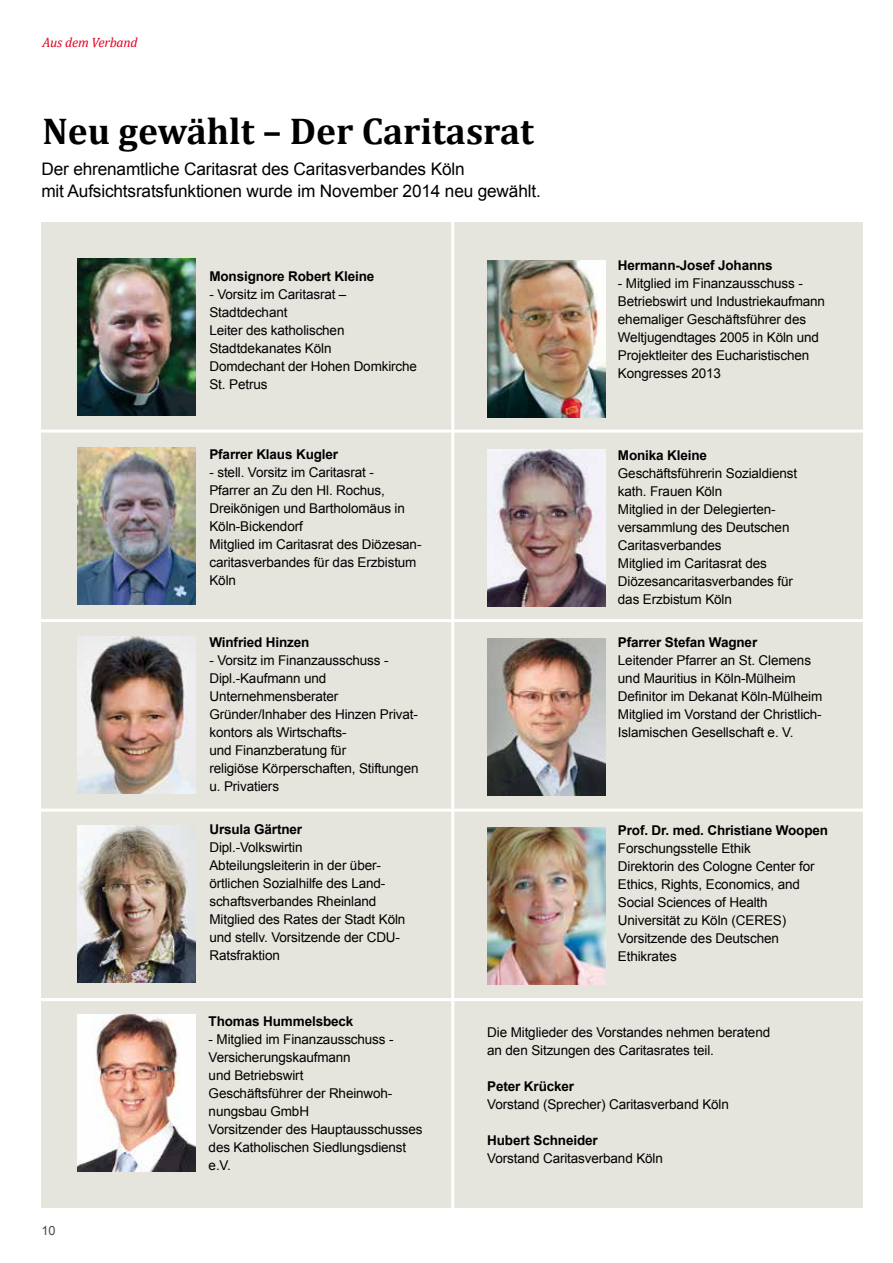
<style>
.page{position:relative;width:893px;height:1263px;background:#fff}
.page>*{position:absolute;margin:0;border:0;box-sizing:border-box;transform-origin:0 0}
.t1{font:700 37.5px "Cambria";color:#000}
.t2{font:17.25px/22.5px "Arial";letter-spacing:-.01em;color:#000}
.t3{font:13.5px/18px "Arial";letter-spacing:-.01em;color:#000}
.t4{font:700 13.5px "Arial";letter-spacing:-.01em;color:#000}
.t5{font:italic 13.5px "Cambria";letter-spacing:-.01em;color:#e20020}
.t6{font:12.75px "Arial";color:#4b4b4d}
</style>
<div class="page">
<div style="left:41px;top:222px;width:822px;height:986px;background:#e5e4dd"></div>
<img style="left:78px;top:259px;width:118px;height:157px">
<img style="left:78px;top:448px;width:118px;height:157px">
<img style="left:78px;top:636px;width:118px;height:158px">
<img style="left:78px;top:825px;width:118px;height:157px">
<img style="left:78px;top:1014px;width:118px;height:157px">
<img style="left:487px;top:260px;width:118px;height:157px">
<img style="left:487px;top:449px;width:118px;height:157px">
<img style="left:487px;top:638px;width:118px;height:157px">
<img style="left:487px;top:827px;width:118px;height:157px">
<hr style="left:34px;top:430px;width:846px;height:3px;background:#fff">
<hr style="left:24px;top:619px;width:856px;height:3px;background:#fff">
<hr style="left:28px;top:809px;width:852px;height:3px;background:#fff">
<hr style="left:13px;top:998px;width:867px;height:3px;background:#fff">
<hr style="left:451px;top:179px;width:3px;height:1042px;background:#fff">
<p class="t5" style="left:43px;top:34px;width:97px">Aus dem Verband</p>
<h1 class="t1" style="left:43px;top:108px;width:493px">Neu gewählt – Der Caritasrat</h1>
<p class="t2" style="left:41px;top:158px;width:501px">Der ehrenamtliche Caritasrat des Caritasverbandes Köln<br>mit Aufsichtsratsfunktionen wurde im November 2014 neu gewählt.</p>
<p class="t4" style="left:209px;top:267px;width:166px">Monsignore Robert Kleine</p>
<p class="t3" style="left:209px;top:285px;width:209px">- Vorsitz im Caritasrat –<br>Stadtdechant<br>Leiter des katholischen<br>Stadtdekanates Köln<br>Domdechant der Hohen Domkirche<br>St. Petrus</p>
<p class="t4" style="left:209px;top:445px;width:130px">Pfarrer Klaus Kugler</p>
<p class="t3" style="left:209px;top:463px;width:214px">- stell. Vorsitz im Caritasrat -<br>Pfarrer an Zu den Hl. Rochus,<br>Dreikönigen und Bartholomäus in<br>Köln-Bickendorf<br>Mitglied im Caritasrat des Diözesan&shy;caritasverbandes für das Erzbistum<br>Köln</p>
<p class="t4" style="left:209px;top:633px;width:101px">Winfried Hinzen</p>
<p class="t3" style="left:209px;top:651px;width:211px">- Vorsitz im Finanzausschuss -<br>Dipl.-Kaufmann und<br>Unternehmensberater<br>Gründer/Inhaber des Hinzen Privat&shy;kontors als Wirtschafts-<br>und Finanzberatung für<br>religiöse Körperschaften, Stiftungen u. Privatiers</p>
<p class="t4" style="left:209px;top:821px;width:94px">Ursula Gärtner</p>
<p class="t3" style="left:209px;top:839px;width:198px">Dipl.-Volkswirtin<br>Abteilungsleiterin in der über&shy;örtlichen Sozialhilfe des Land&shy;schaftsverbandes Rheinland<br>Mitglied des Rates der Stadt Köln und stellv. Vorsitzende der CDU-<br>Ratsfraktion</p>
<p class="t4" style="left:618px;top:257px;width:156px">Hermann-Josef Johanns</p>
<p class="t3" style="left:618px;top:275px;width:209px">- Mitglied im Finanzausschuss -<br>Betriebswirt und I ndustriekaufmann ehemaliger Geschäftsführer des<br>Weltjugendtages 2005 in Köln und<br>Projektleiter des Eucharistischen<br>Kongresses 2013</p>
<p class="t4" style="left:618px;top:447px;width:91px">Monika Kleine</p>
<p class="t3" style="left:618px;top:465px;width:181px">Geschäftsführerin Sozialdienst kath. Frauen Köln<br>Mitglied in der Delegierten&shy;versammlung des Deutschen<br>Caritasverbandes<br>Mitglied im Caritasrat des<br>Diözesancaritasverbandes für das Erzbistum Köln</p>
<p class="t4" style="left:618px;top:634px;width:141px">Pfarrer Stefan Wagner</p>
<p class="t3" style="left:618px;top:652px;width:206px">Leitender Pfarrer an St. Clemens und Mauritius in Köln-Mülheim Definitor im Dekanat Köln-Mülheim Mitglied im Vorstand der Christlich-Islamischen Gesellschaft e. V.</p>
<p class="t4" style="left:618px;top:821px;width:212px">Prof. Dr. med. Christiane Woopen</p>
<p class="t3" style="left:618px;top:839px;width:198px">Forschungsstelle Ethik<br>Direktorin des Cologne Center for<br>Ethics, Rights, Economics, and<br>Social Sciences of Health<br>Universität zu Köln (CERES)<br>Vorsitzende des Deutschen<br>Ethikrates</p>
<p class="t6" style="left:41px;top:1222px;width:16px">10</p>
<p class="t4" style="left:209px;top:1012px;width:146px">Thomas Hummelsbeck</p>
<p class="t3" style="left:209px;top:1030px;width:216px">- Mitglied im Finanzausschuss -<br>Versicherungskaufmann<br>und Betriebswirt<br>Geschäftsführer der Rheinwoh&shy;nungsbau GmbH<br>Vorsitzender des Hauptausschusses des Katholischen Siedlungsdienst e.V.</p>
<p class="t3" style="left:487px;top:1023px;width:284px">Die Mitglieder des Vorstandes nehmen beratend an den Sitzungen des Caritasrates teil.</p>
<p class="t4" style="left:487px;top:1077px;width:89px">Peter Krücker</p>
<p class="t3" style="left:487px;top:1095px;width:243px">Vorstand (Sprecher) Caritasverband Köln</p>
<p class="t4" style="left:487px;top:1131px;width:112px">Hubert Schneider</p>
<p class="t3" style="left:487px;top:1149px;width:177px">Vorstand Caritasverband Köln</p>
</div>
